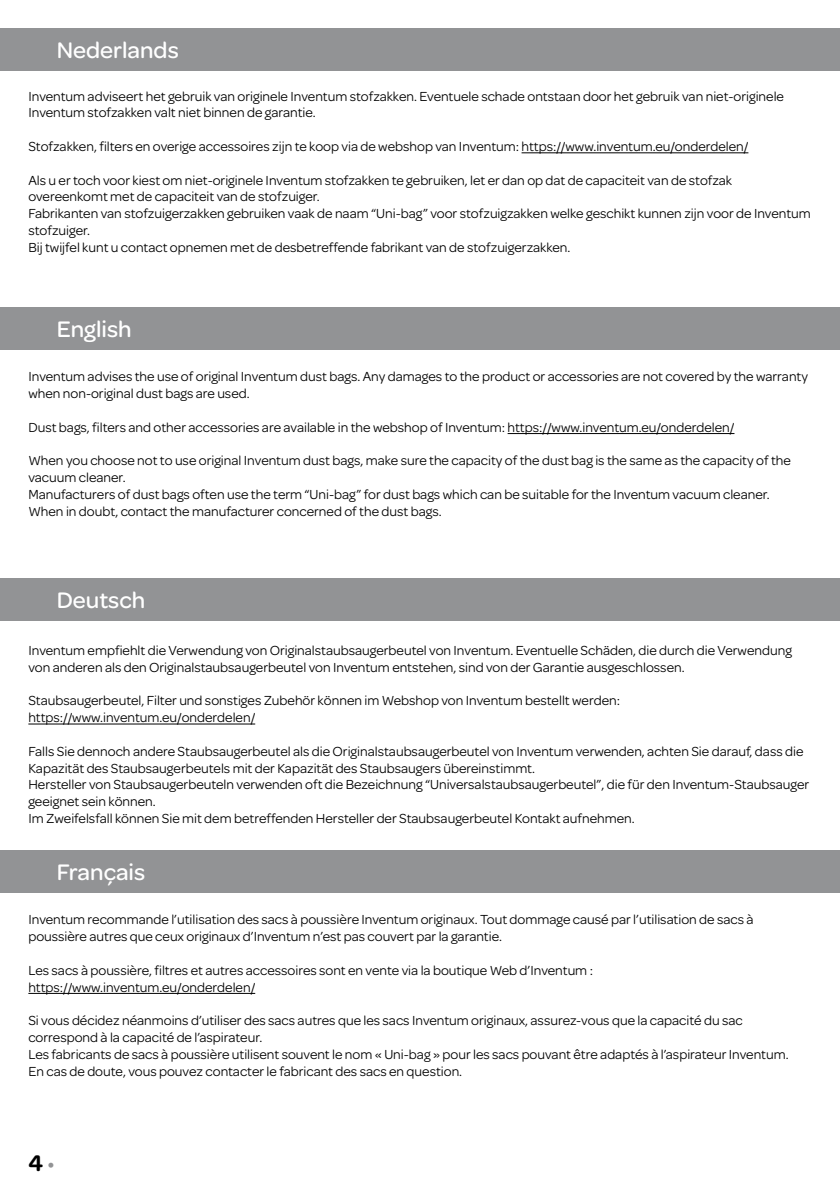
<style>
.page{position:relative;width:840px;height:1191px;background:#fff}
.page>*{position:absolute;margin:0;border:0;box-sizing:border-box;transform-origin:0 0}
.t1{font:500 24px "Omnes";color:#fff}
.t2{font:600 24px "Omnes";color:#000}
.t3{font:14px/16.8px "Omnes";color:#000}
.s1{font-weight:400;color:#929395}
</style>
<div class="page">
<hr style="left:521px;top:152px;width:227px;height:1px;background:#000">
<hr style="left:507px;top:433px;width:227px;height:1px;background:#000">
<div style="left:0;top:28px;width:839px;height:43px;background:#929395"></div>
<div style="left:0;top:308px;width:839px;height:42px;background:#929395"></div>
<hr style="left:28px;top:723px;width:227px;height:1px;background:#000">
<hr style="left:28px;top:993px;width:227px;height:1px;background:#000">
<div style="left:0;top:578px;width:839px;height:43px;background:#929395"></div>
<div style="left:0;top:850px;width:839px;height:43px;background:#929395"></div>
<h1 class="t1" style="left:57px;top:33px;width:123px">Nederlands</h1>
<p class="t3" style="left:28px;top:87px;width:756px">Inventum adviseert het gebruik van originele Inventum stofzakken. Eventuele schade ontstaan door het gebruik van niet-originele<br>Inventum stofzakken valt niet binnen de garantie.</p>
<p class="t3" style="left:28px;top:137px;width:721px">Stofzakken, filters en overige accessoires zijn te koop via de webshop van Inventum: https://www.inventum.eu/onderdelen/</p>
<p class="t3" style="left:28px;top:171px;width:783px">Als u er toch voor kiest om niet-originele Inventum stofzakken te gebruiken, let er dan op dat de capaciteit van de stofzak overeenkomt met de capaciteit van de stofzuiger.<br>Fabrikanten van stofzuigerzakken gebruiken vaak de naam “Uni-bag” voor stofzuigzakken welke geschikt kunnen zijn voor de Inventum stofzuiger.<br>Bij twijfel kunt u contact opnemen met de desbetreffende fabrikant van de stofzuigerzakken.</p>
<h1 class="t1" style="left:57px;top:313px;width:76px">English</h1>
<p class="t3" style="left:28px;top:367px;width:780px">Inventum advises the use of original Inventum dust bags. Any damages to the product or accessories are not covered by the warranty when non-original dust bags are used.</p>
<p class="t3" style="left:28px;top:418px;width:707px">Dust bags, filters and other accessories are available in the webshop of Inventum: https://www.inventum.eu/onderdelen/</p>
<p class="t3" style="left:28px;top:451px;width:763px">When you choose not to use original Inventum dust bags, make sure the capacity of the dust bag is the same as the capacity of the vacuum cleaner.<br>Manufacturers of dust bags often use the term “Uni-bag” for dust bags which can be suitable for the Inventum vacuum cleaner.<br>When in doubt, contact the manufacturer concerned of the dust bags.</p>
<h1 class="t1" style="left:57px;top:583px;width:90px">Deutsch</h1>
<p class="t3" style="left:28px;top:641px;width:764px">Inventum empfiehlt die Verwendung von Originalstaubsaugerbeutel von Inventum. Eventuelle Schäden, die durch die Verwendung von anderen als den Originalstaubsaugerbeutel von Inventum entstehen, sind von der Garantie ausgeschlossen.</p>
<p class="t3" style="left:28px;top:691px;width:593px">Staubsaugerbeutel, Filter und sonstiges Zubehör können im Webshop von Inventum bestellt werden: https://www.inventum.eu/onderdelen/</p>
<p class="t3" style="left:28px;top:742px;width:782px">Falls Sie dennoch andere Staubsaugerbeutel als die Originalstaubsaugerbeutel von Inventum verwenden, achten Sie darauf, dass die Kapazität des Staubsaugerbeutels mit der Kapazität des Staubsaugers übereinstimmt.<br>Hersteller von Staubsaugerbeuteln verwenden oft die Bezeichnung “Universalstaubsaugerbeutel”, die für den Inventum-Staubsauger geeignet sein können.<br>Im Zweifelsfall können Sie mit dem betreffenden Hersteller der Staubsaugerbeutel Kontakt aufnehmen.</p>
<h1 class="t1" style="left:57px;top:855px;width:90px">Français</h1>
<p class="t3" style="left:28px;top:910px;width:726px">Inventum recommande l’utilisation des sacs à poussière Inventum originaux. Tout dommage causé par l’utilisation de sacs à poussière autres que ceux originaux d’Inventum n’est pas couvert par la garantie.</p>
<p class="t3" style="left:28px;top:961px;width:566px">Les sacs à poussière, filtres et autres accessoires sont en vente via la boutique Web d’Inventum : https://www.inventum.eu/onderdelen/</p>
<p class="t3" style="left:28px;top:1011px;width:761px">Si vous décidez néanmoins d’utiliser des sacs autres que les sacs Inventum originaux, assurez-vous que la capacité du sac correspond à la capacité de l’aspirateur.<br>Les fabricants de sacs à poussière utilisent souvent le nom « Uni-bag » pour les sacs pouvant être adaptés à l’aspirateur Inventum.<br>En cas de doute, vous pouvez contacter le fabricant des sacs en question.</p>
<h1 class="t2" style="left:28px;top:1145px;width:28px">4<span class="s1">•</span></h1>
</div>
